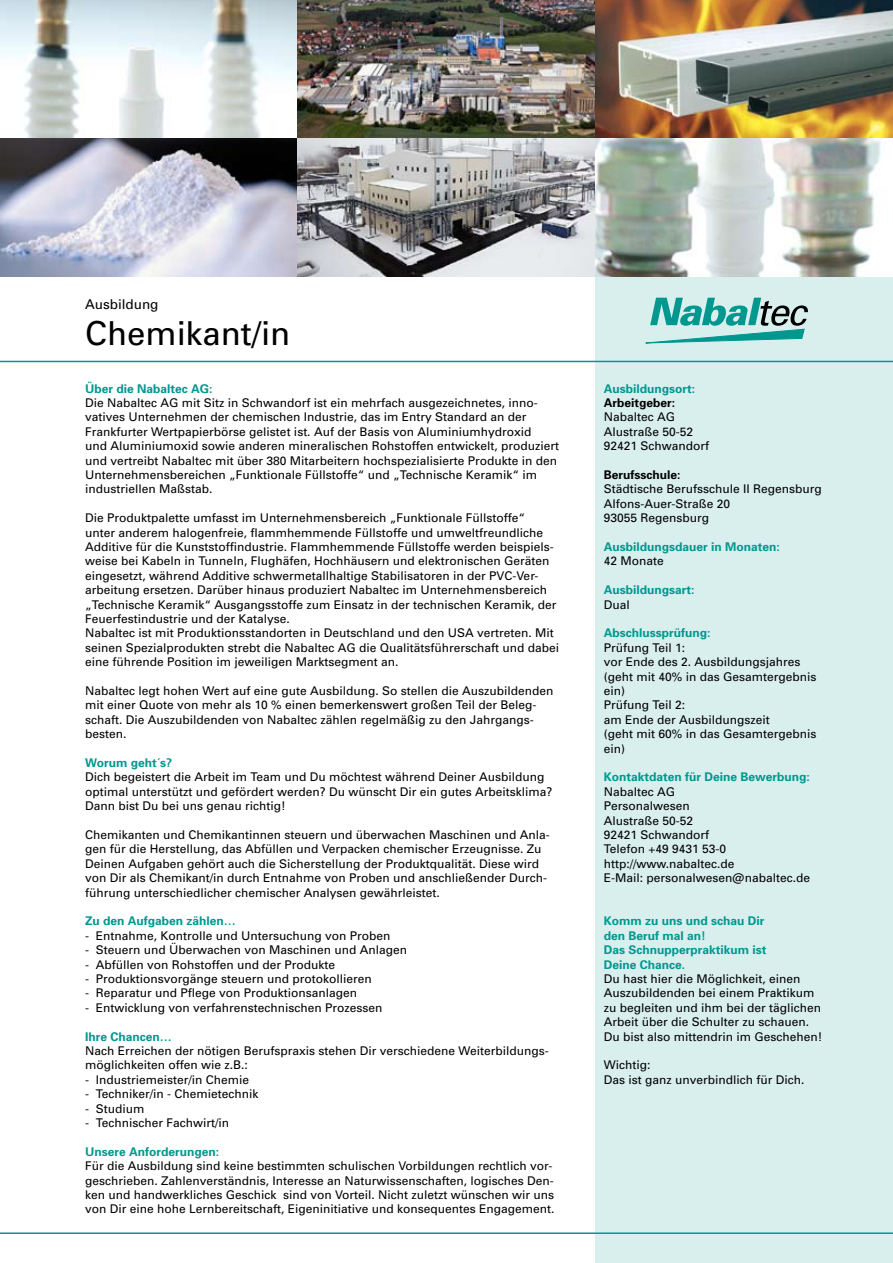
<style>
.page{position:relative;width:893px;height:1263px;background:#fff}
.page>*{position:absolute;margin:0;border:0;box-sizing:border-box;transform-origin:0 0}
.t1{font:33px "Univers";color:#000}
.t2{font:13.5px "Univers";color:#000}
.t3{font:12px/14.4px "Univers";color:#000}
.t4{font:700 12px/14.4px "Univers";color:#00978f}
.t5{font:700 12px "Univers";color:#000}
</style>
<div class="page">
<div style="left:595px;top:276px;width:298px;height:987px;background:#d9efee"></div>
<svg style="left:645px;top:298px;width:163px;height:45px"></svg>
<img style="left:0;top:0;width:893px;height:276px">
<hr style="left:0;top:1232px;width:893px;height:2px;background:#00978f">
<hr style="left:0;top:361px;width:893px;height:1px;background:#00978f">
<p class="t2" style="left:85px;top:295px;width:75px">Ausbildung</p>
<h1 class="t1" style="left:85px;top:312px;width:207px">Chemikant/in</h1>
<p class="t4" style="left:85px;top:381px;width:129px">Über die Nabaltec AG:</p>
<p class="t3" style="left:85px;top:395px;width:476px">Die Nabaltec AG mit Sitz in Schwandorf ist ein mehrfach ausgezeichnetes, inno&shy;vatives Unternehmen der chemischen Industrie, das im Entry Standard an der Frankfurter Wertpapierbörse gelistet ist. Auf der Basis von Aluminiumhydroxid<br>und Aluminiumoxid sowie anderen mineralischen Rohstoffen entwickelt, produziert und vertreibt Nabaltec mit über 380 Mitarbeitern hochspezialisierte Produkte in den Unternehmensbereichen „Funktionale Füllstoffe“ und „Technische Keramik“ im industriellen Maßstab.</p>
<p class="t3" style="left:85px;top:510px;width:476px">Die Produktpalette umfasst im Unternehmensbereich „Funktionale Füllstoffe“<br>unter anderem halogenfreie, flammhemmende Füllstoffe und umweltfreundliche Additive für die Kunststoffindustrie. Flammhemmende Füllstoffe werden beispiels&shy;weise bei Kabeln in Tunneln, Flughäfen, Hochhäusern und elektronischen Geräten eingesetzt, während Additive schwermetallhaltige Stabilisatoren in der PVC-Ver&shy;arbeitung ersetzen. Darüber hinaus produziert Nabaltec im Unternehmensbereich „Technische Keramik“ Ausgangsstoffe zum Einsatz in der technischen Keramik, der Feuerfestindustrie und der Katalyse.<br>Nabaltec ist mit Produktionsstandorten in Deutschland und den USA vertreten. Mit seinen Spezialprodukten strebt die Nabaltec AG die Qualitätsführerschaft und dabei eine führende Position im jeweiligen Marktsegment an.</p>
<p class="t3" style="left:85px;top:683px;width:470px">Nabaltec legt hohen Wert auf eine gute Ausbildung. So stellen die Auszubildenden mit einer Quote von mehr als 10 % einen bemerkenswert großen Teil der Beleg&shy;schaft. Die Auszubildenden von Nabaltec zählen regelmäßig zu den Jahrgangs&shy;besten.</p>
<p class="t4" style="left:85px;top:755px;width:89px">Worum geht´s?</p>
<p class="t3" style="left:85px;top:770px;width:469px">Dich begeistert die Arbeit im Team und Du möchtest während Deiner Ausbildung optimal unterstützt und gefördert werden? Du wünscht Dir ein gutes Arbeitsklima?<br>Dann bist Du bei uns genau richtig!</p>
<p class="t3" style="left:85px;top:827px;width:466px">Chemikanten und Chemikantinnen steuern und überwachen Maschinen und Anla&shy;gen für die Herstellung, das Abfüllen und Verpacken chemischer Erzeugnisse. Zu Deinen Aufgaben gehört auch die Sicherstellung der Produktqualität. Diese wird von Dir als Chemikant/in durch Entnahme von Proben und anschließender Durch&shy;führung unterschiedlicher chemischer Analysen gewährleistet.</p>
<p class="t4" style="left:85px;top:913px;width:152px">Zu den Aufgaben zählen…</p>
<p class="t3" style="left:85px;top:928px;width:307px">- Entnahme, Kontrolle und Untersuchung von Proben</p>
<p class="t3" style="left:85px;top:942px;width:324px">- Steuern und Überwachen von Maschinen und Anlagen</p>
<p class="t3" style="left:85px;top:957px;width:251px">- Abfüllen von Rohstoffen und der Produkte</p>
<p class="t3" style="left:85px;top:971px;width:288px">- Produktionsvorgänge steuern und protokollieren</p>
<p class="t3" style="left:85px;top:986px;width:274px">- Reparatur und Pflege von Produktionsanlagen</p>
<p class="t3" style="left:85px;top:1000px;width:299px">- Entwicklung von verfahrenstechnischen Prozessen</p>
<p class="t4" style="left:85px;top:1029px;width:88px">Ihre Chancen…</p>
<p class="t3" style="left:85px;top:1043px;width:465px">Nach Erreichen der nötigen Berufspraxis stehen Dir verschiedene Weiterbildungs&shy;möglichkeiten offen wie z.B.:</p>
<p class="t3" style="left:85px;top:1072px;width:165px">- Industriemeister/in Chemie</p>
<p class="t3" style="left:85px;top:1086px;width:175px">- Techniker/in - Chemietechnik</p>
<p class="t3" style="left:85px;top:1101px;width:61px">- Studium</p>
<p class="t3" style="left:85px;top:1115px;width:146px">- Technischer Fachwirt/in</p>
<p class="t4" style="left:85px;top:1144px;width:136px">Unsere Anforderungen:</p>
<p class="t3" style="left:85px;top:1158px;width:471px">Für die Ausbildung sind keine bestimmten schulischen Vorbildungen rechtlich vor&shy;geschrieben. Zahlenverständnis, Interesse an Naturwissenschaften, logisches Den&shy;ken und handwerkliches Geschick sind von Vorteil. Nicht zuletzt wünschen wir uns von Dir eine hohe Lernbereitschaft, Eigeninitiative und konsequentes Engagement.</p>
<p class="t4" style="left:604px;top:381px;width:93px">Ausbildungsort:</p>
<p class="t5" style="left:604px;top:395px;width:73px">Arbeitgeber:</p>
<p class="t3" style="left:604px;top:410px;width:107px">Nabaltec AG<br>Alustraße 50-52<br>92421 Schwandorf</p>
<p class="t5" style="left:604px;top:467px;width:78px">Berufsschule:</p>
<p class="t3" style="left:604px;top:482px;width:220px">Städtische Berufsschule II Regensburg<br>Alfons-Auer-Straße 20<br>93055 Regensburg</p>
<p class="t4" style="left:604px;top:539px;width:178px">Ausbildungsdauer in Monaten:</p>
<p class="t3" style="left:604px;top:554px;width:62px">42 Monate</p>
<p class="t4" style="left:604px;top:582px;width:92px">Ausbildungsart:</p>
<p class="t3" style="left:604px;top:597px;width:28px">Dual</p>
<p class="t4" style="left:604px;top:625px;width:108px">Abschlussprüfung:</p>
<p class="t3" style="left:604px;top:640px;width:214px">Prüfung Teil 1:<br>vor Ende des 2. Ausbildungsjahres (geht mit 40% in das Gesamtergebnis ein)<br>Prüfung Teil 2:<br>am Ende der Ausbildungszeit<br>(geht mit 60% in das Gesamtergebnis ein)</p>
<p class="t4" style="left:604px;top:769px;width:208px">Kontaktdaten für Deine Bewerbung:</p>
<p class="t3" style="left:604px;top:784px;width:208px">Nabaltec AG<br>Personalwesen<br>Alustraße 50-52<br>92421 Schwandorf<br>Telefon +49 9431 53-0 http://www.nabaltec.de<br>E-Mail: personalwesen@nabaltec.de</p>
<p class="t4" style="left:604px;top:913px;width:164px">Komm zu uns und schau Dir den Beruf mal an!<br>Das Schnupperpraktikum ist<br>Deine Chance.</p>
<p class="t3" style="left:604px;top:971px;width:220px">Du hast hier die Möglichkeit, einen Auszubildenden bei einem Praktikum zu begleiten und ihm bei der täglichen Arbeit über die Schulter zu schauen.<br>Du bist also mittendrin im Geschehen!</p>
<p class="t3" style="left:604px;top:1058px;width:202px">Wichtig:<br>Das ist ganz unverbindlich für Dich.</p>
</div>
